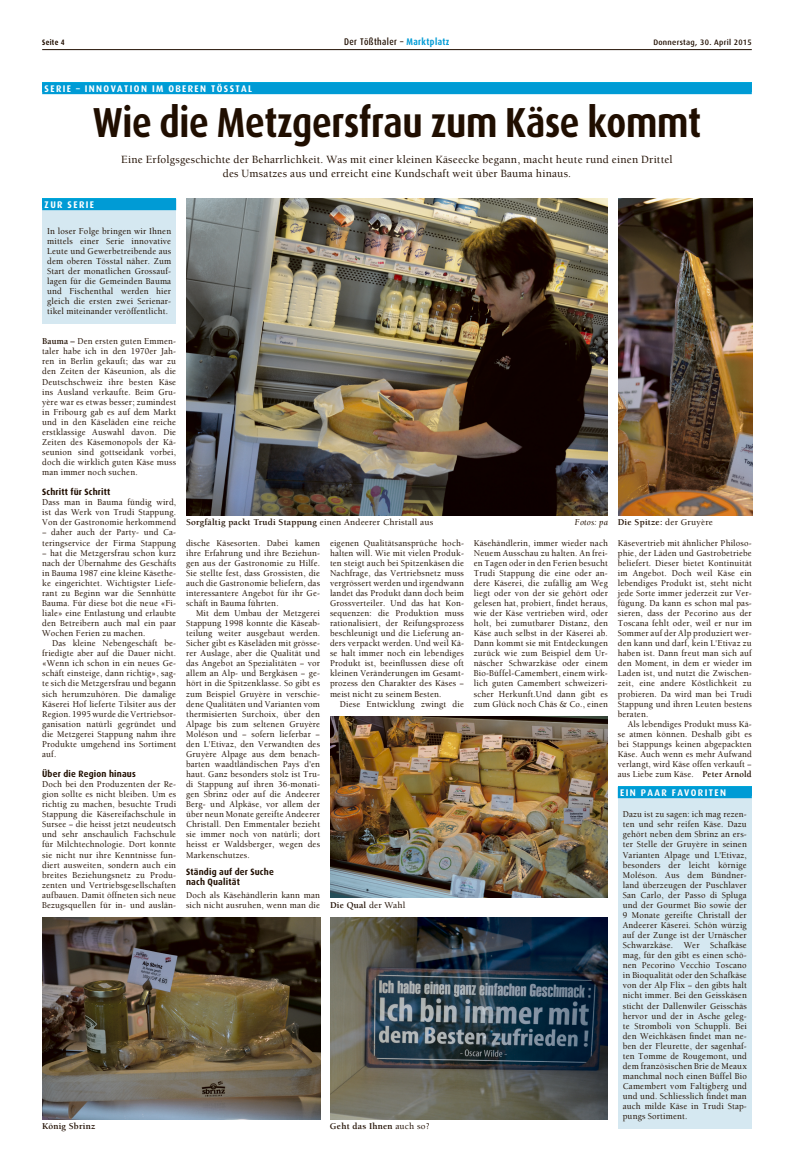
<style>
.page{position:relative;width:794px;height:1166px;background:#fff}
.page>*{position:absolute;margin:0;border:0;box-sizing:border-box;transform-origin:0 0}
._1_Titel_Aufmacher{font:700 42px "Dax";letter-spacing:-.01em;color:#200e00;scale:.85 1}
._2_Lead_zentriert{font:500 11.38px/14px "Berkeley";letter-spacing:.02em;color:#200e00;text-align:center}
._0_Überschrift_blaue{font:700 9.62px "Dax";letter-spacing:.15em;color:#fff;scale:.95 1}
.t1{font:500 9.62px "Dax";letter-spacing:.05em;color:#200e00;scale:.85 1}
._3_Grundtext_oE{font:500 9.19px/10.1px "Berkeley";letter-spacing:.02em;color:#200e00;text-align:justify;scale:.95 1}
._4_Grundtext_mE{font:500 9.19px/10.1px "Berkeley";letter-spacing:.02em;color:#200e00;text-align:justify;scale:.95 1}
._6_Bildlegende{font:700 9.19px "Berkeley";letter-spacing:.02em;color:#200e00}
._5_Zwischentitel_1-z{font:700 9.19px "Dax";letter-spacing:.02em;color:#200e00;scale:.95 1}
._5_Zwischentitel_2-z{font:700 9.19px/10.1px "Dax";letter-spacing:.02em;color:#200e00;scale:.95 1}
._6_Bildlegende-2{font:italic 9.19px "Berkeley";letter-spacing:.02em;color:#200e00;scale:.95 1}
.t2{font:500 7.88px "Dax";letter-spacing:.035em;color:#200e00}
.t3{font:700 7.88px "Dax";letter-spacing:.05em;color:#200e00;scale:.85 1}
.s1{font-weight:700;color:#009bd5}
.s2{font-weight:700}
.s3{font-weight:500}
</style>
<div class="page">
<hr style="left:42px;top:49px;width:710px;height:1px;background:#200e00">
<div style="left:42px;top:83px;width:710px;height:11px;background:#009bd5"></div>
<div style="left:618px;top:786px;width:134px;height:343px;background:#d5e8f1"></div>
<div style="left:618px;top:786px;width:134px;height:10px;background:#00abdb"></div>
<div style="left:618px;top:787px;width:134px;height:11px;background:#009bd5"></div>
<img style="left:186px;top:199px;width:422px;height:316px">
<img style="left:42px;top:918px;width:278px;height:201px">
<img style="left:330px;top:918px;width:278px;height:201px">
<img style="left:618px;top:199px;width:134px;height:316px">
<img style="left:330px;top:716px;width:278px;height:182px">
<div style="left:42px;top:199px;width:134px;height:125px;background:#d5e8f1"></div>
<div style="left:42px;top:199px;width:134px;height:11px;background:#009bd5"></div>
<p class="t3" style="left:42px;top:37px;width:28px">Seite 4</p>
<p class="t1" style="left:344px;top:36px;width:125px">Der Tößthaler – <span class="s1">Marktplatz</span></p>
<p class="t2" style="left:653px;top:37px;width:100px">Donnerstag, 30. April 2015</p>
<p class="_0_Überschrift_blaue" style="left:45px;top:83px;width:220px">SERIE – INNOVATION IM OBEREN TÖSSTAL</p>
<p class="_1_Titel_Aufmacher" style="left:93px;top:99px;width:717px">Wie die Metzgersfrau zum Käse kommt</p>
<p class="_2_Lead_zentriert" style="left:121px;top:153px;width:553px">Eine Erfolgsgeschichte der Beharrlichkeit. Was mit einer kleinen Käseecke begann, macht heute rund einen Drittel des Umsatzes aus und erreicht eine Kundschaft weit über Bauma hinaus.</p>
<p class="_0_Überschrift_blaue" style="left:45px;top:199px;width:53px">ZUR SERIE</p>
<p class="_3_Grundtext_oE" style="left:47px;top:226px;width:132px">In loser Folge bringen wir Ihnen mittels einer Serie innovative Leute und Gewerbetreibende aus dem oberen Tösstal näher. Zum Start der monatlichen Grossauf&shy;lagen für die Gemeinden Bauma und Fischenthal werden hier gleich die ersten zwei Serienar&shy;tikel miteinander veröffentlicht.</p>
<p class="_3_Grundtext_oE" style="left:42px;top:336px;width:143px"><span class="s2">Bauma –</span> Den ersten guten Emmen&shy;taler habe ich in den 1970er Jah&shy;ren in Berlin gekauft; das war zu den Zeiten der Käseunion, als die Deutschschweiz ihre besten Käse ins Ausland verkaufte. Beim Gru&shy;yère war es etwas besser; zumindest in Fribourg gab es auf dem Markt und in den Käseläden eine reiche erstklassige Auswahl davon. Die Zeiten des Käsemonopols der Kä&shy;seunion sind gottseidank vorbei, doch die wirklich guten Käse muss man immer noch suchen.</p>
<p class="_5_Zwischentitel_1-z" style="left:42px;top:487px;width:73px">Schritt für Schritt</p>
<p class="_3_Grundtext_oE" style="left:42px;top:497px;width:143px">Dass man in Bauma fündig wird, ist das Werk von Trudi Stappung.<br>Von der Gastronomie herkommend − daher auch der Party- und Ca&shy;teringservice der Firma Stappung − hat die Metzgersfrau schon kurz nach der Übernahme des Geschäfts in Bauma 1987 eine kleine Käsethe&shy;ke eingerichtet. Wichtigster Liefe&shy;rant zu Beginn war die Sennhütte Bauma. Für diese bot die neue «Fi&shy;liale» eine Entlastung und erlaubte den Betreibern auch mal ein paar Wochen Ferien zu machen.</p>
<p class="_4_Grundtext_mE" style="left:42px;top:638px;width:142px;text-indent:10px">Das kleine Nebengeschäft be&shy;friedigte aber auf die Dauer nicht. «Wenn ich schon in ein neues Ge&shy;schäft einsteige, dann richtig», sag&shy;te sich die Metzgersfrau und begann sich herumzuhören. Die damalige Käserei Hof lieferte Tilsiter aus der Region. 1995 wurde die Vertriebsor&shy;ganisation natürli gegründet und die Metzgerei Stappung nahm ihre Produkte umgehend ins Sortiment auf.</p>
<p class="_5_Zwischentitel_1-z" style="left:42px;top:768px;width:100px">Über die Region hinaus</p>
<p class="_3_Grundtext_oE" style="left:42px;top:779px;width:143px">Doch bei den Produzenten der Re&shy;gion sollte es nicht bleiben. Um es richtig zu machen, besuchte Trudi Stappung die Käsereifachschule in Sursee − die heisst jetzt neudeutsch und sehr anschaulich Fachschule für Milchtechnologie. Dort konnte sie nicht nur ihre Kenntnisse fun&shy;diert ausweiten, sondern auch ein breites Beziehungsnetz zu Produ&shy;zenten und Vertriebsgesellschaften aufbauen. Damit öffneten sich neue Bezugsquellen für in- und auslän-</p>
<p class="_6_Bildlegende" style="left:186px;top:518px;width:249px">Sorgfältig packt Trudi Stappung <span class="s3">einen Andeerer Christall aus</span></p>
<p class="_6_Bildlegende-2" style="left:575px;top:518px;width:36px">Fotos: pa</p>
<p class="_6_Bildlegende" style="left:618px;top:518px;width:97px">Die Spitze: <span class="s3">der Gruyère</span></p>
<p class="_3_Grundtext_oE" style="left:186px;top:538px;width:142px">dische Käsesorten. Dabei kamen ihre Erfahrung und ihre Beziehun&shy;gen aus der Gastronomie zu Hilfe.<br>Sie stellte fest, dass Grossisten, die auch die Gastronomie beliefern, das interessantere Angebot für ihr Ge&shy;schäft in Bauma führten.</p>
<p class="_4_Grundtext_mE" style="left:186px;top:608px;width:143px;text-indent:10px">Mit dem Umbau der Metzgerei Stappung 1998 konnte die Käseab&shy;teilung weiter ausgebaut werden.<br>Sicher gibt es Käseläden mit grösse&shy;rer Auslage, aber die Qualität und das Angebot an Spezialitäten − vor allem an Alp- und Bergkäsen − ge&shy;hört in die Spitzenklasse. So gibt es zum Beispiel Gruyère in verschie&shy;dene Qualitäten und Varianten vom thermisierten Surchoix, über den Alpage bis zum seltenen Gruyère Moléson und − sofern lieferbar − den L'Etivaz, den Verwandten des Gruyère Alpage aus dem benach&shy;barten waadtländischen Pays d'en haut. Ganz besonders stolz ist Tru&shy;di Stappung auf ihren 36-monati&shy;gen Sbrinz oder auf die Andeerer Berg- und Alpkäse, vor allem der über neun Monate gereifte Andeerer Christall. Den Emmentaler bezieht sie immer noch von natürli; dort heisst er Waldsberger, wegen des Markenschutzes.</p>
<p class="_5_Zwischentitel_2-z" style="left:186px;top:867px;width:94px">Ständig auf der Suche nach Qualität</p>
<p class="_3_Grundtext_oE" style="left:186px;top:890px;width:142px">Doch als Käsehändlerin kann man sich nicht ausruhen, wenn man die</p>
<p class="_3_Grundtext_oE" style="left:330px;top:538px;width:142px">eigenen Qualitätsansprüche hoch&shy;halten will. Wie mit vielen Produk&shy;ten steigt auch bei Spitzenkäsen die Nachfrage, das Vertriebsnetz muss vergrössert werden und irgendwann landet das Produkt dann doch beim Grossverteiler. Und das hat Kon&shy;sequenzen: die Produktion muss rationalisiert, der Reifungsprozess beschleunigt und die Lieferung an&shy;ders verpackt werden. Und weil Kä&shy;se halt immer noch ein lebendiges Produkt ist, beeinflussen diese oft kleinen Veränderungen im Gesamt&shy;prozess den Charakter des Käses − meist nicht zu seinem Besten.</p>
<p class="_4_Grundtext_mE" style="left:340px;top:699px;width:132px">Diese Entwicklung zwingt die</p>
<p class="_4_Grundtext_mE" style="left:474px;top:538px;width:143px">Käsehändlerin, immer wieder nach Neuem Ausschau zu halten. An frei&shy;en Tagen oder in den Ferien besucht Trudi Stappung die eine oder an&shy;dere Käserei, die zufällig am Weg liegt oder von der sie gehört oder gelesen hat, probiert, findet heraus, wie der Käse vertrieben wird, oder holt, bei zumutbarer Distanz, den Käse auch selbst in der Käserei ab.<br>Dann kommt sie mit Entdeckungen zurück wie zum Beispiel dem Ur&shy;näscher Schwarzkäse oder einem Bio-Büffel-Camembert, einem wirk&shy;lich guten Camembert schweizeri&shy;scher Herkunft.Und dann gibt es zum Glück noch Chäs &amp; Co., einen</p>
<p class="_4_Grundtext_mE" style="left:618px;top:538px;width:143px">Käsevertrieb mit ähnlicher Philoso&shy;phie, der Läden und Gastrobetriebe beliefert. Dieser bietet Kontinuität im Angebot. Doch weil Käse ein lebendiges Produkt ist, steht nicht jede Sorte immer jederzeit zur Ver&shy;fügung. Da kann es schon mal pas&shy;sieren, dass der Pecorino aus der Toscana fehlt oder, weil er nur im Sommer auf der Alp produziert wer&shy;den kann und darf, kein L'Etivaz zu haben ist. Dann freut man sich auf den Moment, in dem er wieder im Laden ist, und nutzt die Zwischen&shy;zeit, eine andere Köstlichkeit zu probieren. Da wird man bei Trudi Stappung und ihren Leuten bestens beraten.</p>
<p class="_4_Grundtext_mE" style="left:618px;top:719px;width:143px;text-indent:10px">Als lebendiges Produkt muss Kä&shy;se atmen können. Deshalb gibt es bei Stappungs keinen abgepackten Käse. Auch wenn es mehr Aufwand verlangt, wird Käse offen verkauft − aus Liebe zum Käse. <span class="s2">Peter Arnold</span></p>
<p class="_0_Überschrift_blaue" style="left:620px;top:787px;width:113px">EIN PAAR FAVORITEN</p>
<p class="_3_Grundtext_oE" style="left:623px;top:809px;width:132px">Dazu ist zu sagen: ich mag rezen&shy;ten und sehr reifen Käse. Dazu gehört neben dem Sbrinz an ers&shy;ter Stelle der Gruyère in seinen Varianten Alpage und L'Etivaz, besonders der leicht körnige Moléson. Aus dem Bündner&shy;land überzeugen der Puschlaver San Carlo, der Passo di Spluga und der Gourmet Bio sowie der 9 Monate gereifte Christall der Andeerer Käserei. Schön würzig auf der Zunge ist der Urnäscher Schwarzkäse. Wer Schafkäse mag, für den gibt es einen schö&shy;nen Pecorino Vecchio Toscano in Bioqualität oder den Schafkäse von der Alp Flix − den gibts halt nicht immer. Bei den Geisskäsen sticht der Dallenwiler Geisschäs hervor und der in Asche geleg&shy;te Stromboli von Schuppli. Bei den Weichkäsen findet man ne&shy;ben der Fleurette, der sagenhaf&shy;ten Tomme de Rougemont, und dem französischen Brie de Meaux manchmal noch einen Büffel Bio Camembert vom Faltigberg und und und. Schliesslich findet man auch milde Käse in Trudi Stap&shy;pungs Sortiment.</p>
<p class="_6_Bildlegende" style="left:330px;top:900px;width:77px">Die Qual <span class="s3">der Wahl</span></p>
<p class="_6_Bildlegende" style="left:42px;top:1121px;width:55px">König Sbrinz</p>
<p class="_6_Bildlegende" style="left:330px;top:1121px;width:101px">Geht das Ihnen <span class="s3">auch so?</span></p>
</div>
